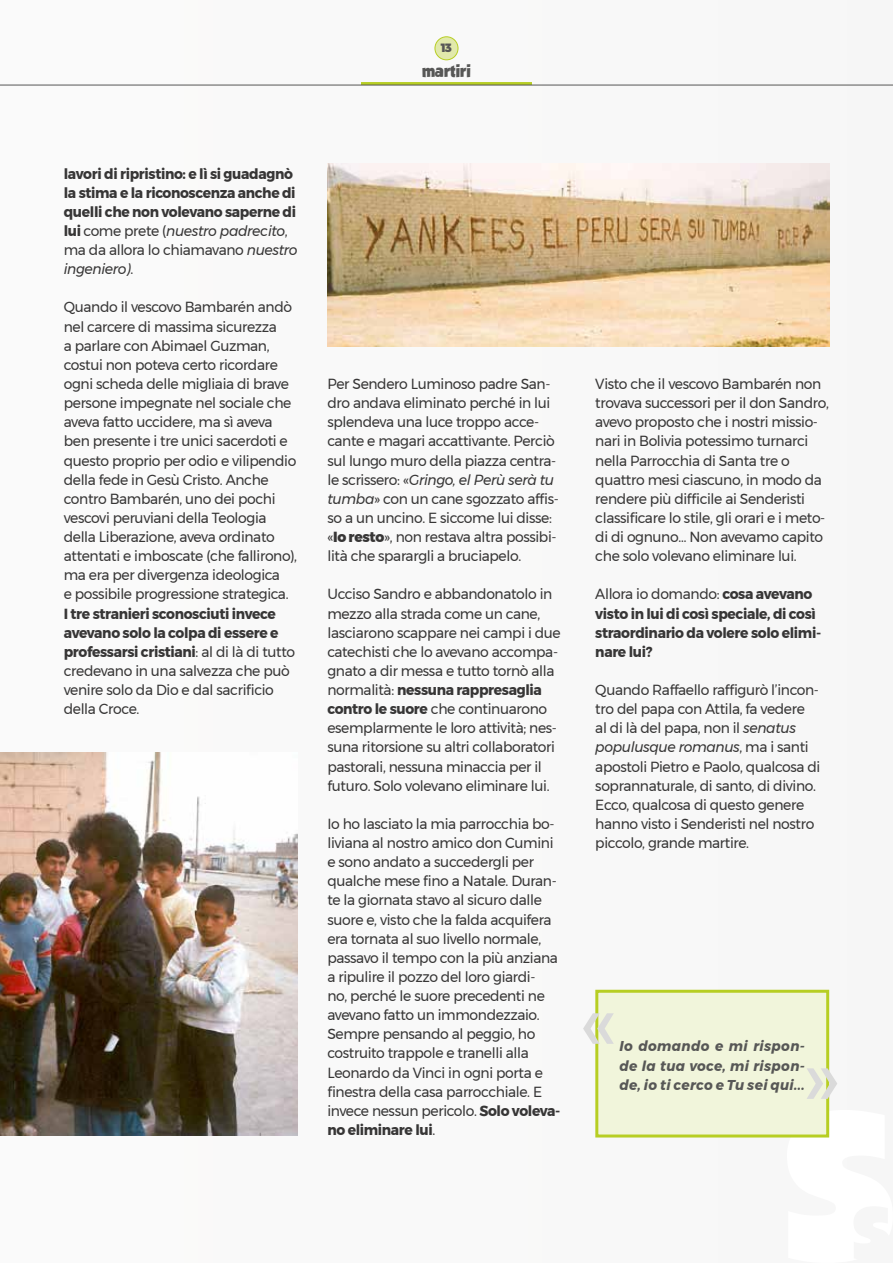
<style>
.page{position:relative;width:893px;height:1263px;background:#f9f9f9}
.page>*{position:absolute;margin:0;border:0;box-sizing:border-box;transform-origin:0 0}
.t1{font:90px "Montserrat";color:#dadada;scale:.95 1}
.t2{font:15.45px "GROBOLD";color:#575756;scale:.95 1}
.t3{font:14.7px/19.2px "Montserrat";letter-spacing:-.025em;color:#373636;scale:.95 1}
.t4{font:700 14.7px/19.2px "Montserrat";letter-spacing:-.025em;color:#373636;scale:.95 1}
.t5{font:italic 700 14.25px/19px "Montserrat";letter-spacing:.025em;color:#575756;text-align:justify;scale:.95 1}
.t6{font:900 12px "Montserrat";color:#575756;scale:.95 1}
.s1{font-weight:400}
.s2{font-weight:400;font-style:italic}
.s3{font-weight:700}
.s4{font-style:italic}
.s5{font-weight:800}
</style>
<div class="page">
<hr style="left:361px;top:82px;width:171px;height:3px;background:#b7ce23">
<div style="left:435px;top:37px;width:23px;height:23px;background:#e1e9ab;border-radius:50%"></div>
<div style="left:435px;top:36px;width:23px;height:24px;border:1px solid #b7ce23;border-radius:50%"></div>
<hr style="left:0;top:85px;width:893px;height:1px;background:#575756">
<svg style="left:787px;top:1110px;width:43px;height:28px"></svg>
<img style="left:0;top:753px;width:298px;height:382px">
<img style="left:327px;top:164px;width:502px;height:183px">
<div style="left:597px;top:991px;width:231px;height:145px;background:#f1f5db"></div>
<div style="left:595px;top:990px;width:234px;height:147px;border:3px solid #b7ce23"></div>
<p class="t6" style="left:441px;top:38px;width:13px">13</p>
<p class="t2" style="left:422px;top:61px;width:53px">martiri</p>
<p class="t4" style="left:64px;top:164px;width:248px">lavori di ripristino: e lì si guadagnò la stima e la riconoscenza anche di quelli che non volevano saperne di lui <span class="s1">come prete (</span><span class="s2">nuestro padrecito</span><span class="s1">, ma da allora lo chiamavano</span> <span class="s2">nuestro ingeniero)</span><span class="s1">.</span></p>
<p class="t3" style="left:64px;top:297px;width:247px">Quando il vescovo Bambarén andò nel carcere di massima sicurezza<br>a parlare con Abimael Guzman, costui non poteva certo ricordare ogni scheda delle migliaia di brave persone impegnate nel sociale che aveva fatto uccidere, ma sì aveva ben presente i tre unici sacerdoti e questo proprio per odio e vilipendio della fede in Gesù Cristo. Anche contro Bambarén, uno dei pochi vescovi peruviani della Teologia della Liberazione, aveva ordinato attentati e imboscate (che fallirono), ma era per divergenza ideologica<br>e possibile progressione strategica.</p>
<p class="t3" style="left:64px;top:604px;width:245px"><span class="s3">I tre stranieri sconosciuti invece avevano solo la colpa di essere e professarsi cristiani</span>: al di là di tutto credevano in una salvezza che può venire solo da Dio e dal sacrificio della Croce.</p>
<p class="t3" style="left:327px;top:374px;width:245px">Per Sendero Luminoso padre San&shy;dro andava eliminato perché in lui splendeva una luce troppo acce&shy;cante e magari accattivante. Perciò sul lungo muro della piazza centra&shy;le scrissero: «<span class="s4">Gringo, el Perù serà tu tumba</span>» con un cane sgozzato affis&shy;so a un uncino. E siccome lui disse: «<span class="s5">Io resto</span>», non restava altra possibi&shy;lità che sparargli a bruciapelo.</p>
<p class="t3" style="left:327px;top:584px;width:247px">Ucciso Sandro e abbandonatolo in mezzo alla strada come un cane, lasciarono scappare nei campi i due catechisti che lo avevano accompa&shy;gnato a dir messa e tutto tornò alla normalità: <span class="s3">nessuna rappresaglia contro le suore</span> che continuarono esemplarmente le loro attività; nes&shy;suna ritorsione su altri collaboratori pastorali, nessuna minaccia per il futuro. Solo volevano eliminare lui.</p>
<p class="t3" style="left:327px;top:814px;width:247px">Io ho lasciato la mia parrocchia bo&shy;liviana al nostro amico don Cumini e sono andato a succedergli per qualche mese fino a Natale. Duran&shy;te la giornata stavo al sicuro dalle suore e, visto che la falda acquifera era tornata al suo livello normale, passavo il tempo con la più anziana a ripulire il pozzo del loro giardi-<br>no, perché le suore precedenti ne avevano fatto un immondezzaio.<br>Sempre pensando al peggio, ho costruito trappole e tranelli alla Leonardo da Vinci in ogni porta e finestra della casa parrocchiale. E invece nessun pericolo. <span class="s3">Solo voleva&shy;no eliminare lui</span>.</p>
<p class="t3" style="left:595px;top:374px;width:247px">Visto che il vescovo Bambarén non trovava successori per il don Sandro, avevo proposto che i nostri missio&shy;nari in Bolivia potessimo turnarci nella Parrocchia di Santa tre o quattro mesi ciascuno, in modo da rendere più difficile ai Senderisti classificare lo stile, gli orari e i meto&shy;di di ognuno… Non avevamo capito che solo volevano eliminare lui.</p>
<p class="t4" style="left:595px;top:585px;width:239px"><span class="s1">Allora io domando:</span> cosa avevano visto in lui di così speciale, di così straordinario da volere solo elimi&shy;nare lui?</p>
<p class="t3" style="left:595px;top:680px;width:238px">Quando Raffaello raffigurò l’incon&shy;tro del papa con Attila, fa vedere<br>al di là del papa, non il <span class="s4">senatus populusque romanus</span>, ma i santi apostoli Pietro e Paolo, qualcosa di soprannaturale, di santo, di divino.<br>Ecco, qualcosa di questo genere hanno visto i Senderisti nel nostro piccolo, grande martire.</p>
<h1 class="t1" style="left:580px;top:951px;width:41px">«</h1>
<p class="t5" style="left:620px;top:1037px;width:197px">Io domando e mi rispon&shy;de la tua voce, mi rispon&shy;de, io ti cerco e Tu sei qui...</p>
<h1 class="t1" style="left:840px;top:1161px;width:41px;rotate:-180deg">«</h1>
</div>
